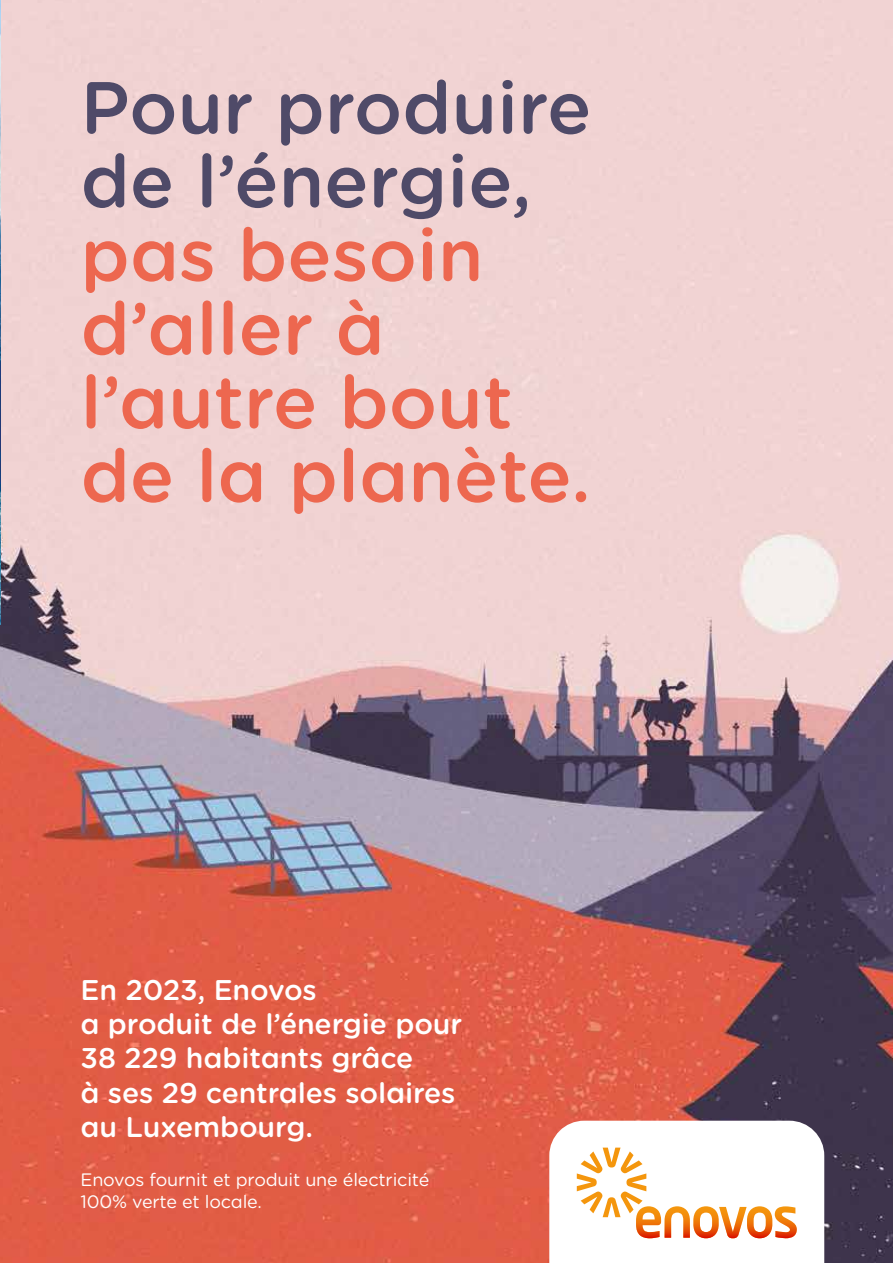
<style>
.page{position:relative;width:893px;height:1263px;background:#fff}
.page>*{position:absolute;margin:0;border:0;box-sizing:border-box;transform-origin:0 0}
.t1{font:500 73.5px/73.7px "Gotham Rounded";color:#ed674f}
.t2{font:500 73.5px/73.7px "Gotham Rounded";color:#4f4a68}
.t3{font:500 28.5px/34.2px "Gotham Rounded";letter-spacing:-.005em;color:#fff}
.t4{font:18px/21.6px "Gotham Rounded";letter-spacing:-.01em;color:#fff}
</style>
<div class="page">
<img style="left:0;top:0;width:893px;height:1263px">
<svg style="left:549px;top:1121px;width:275px;height:142px"></svg>
<img style="left:0;top:0;width:1px;height:625px">
<h1 class="t2" style="left:81px;top:68px;width:512px">Pour produire de l’énergie,</h1>
<h1 class="t1" style="left:81px;top:215px;width:512px">pas besoin d’aller à l’autre bout de la planète.</h1>
<p class="t3" style="left:81px;top:971px;width:383px">En 2023, Enovos<br>a produit de l’énergie pour<br>38 229 habitants grâce<br>à ses 29 centrales solaires au Luxembourg.</p>
<p class="t4" style="left:81px;top:1168px;width:350px">Enovos fournit et produit une électricité<br>100% verte et locale.</p>
</div>
